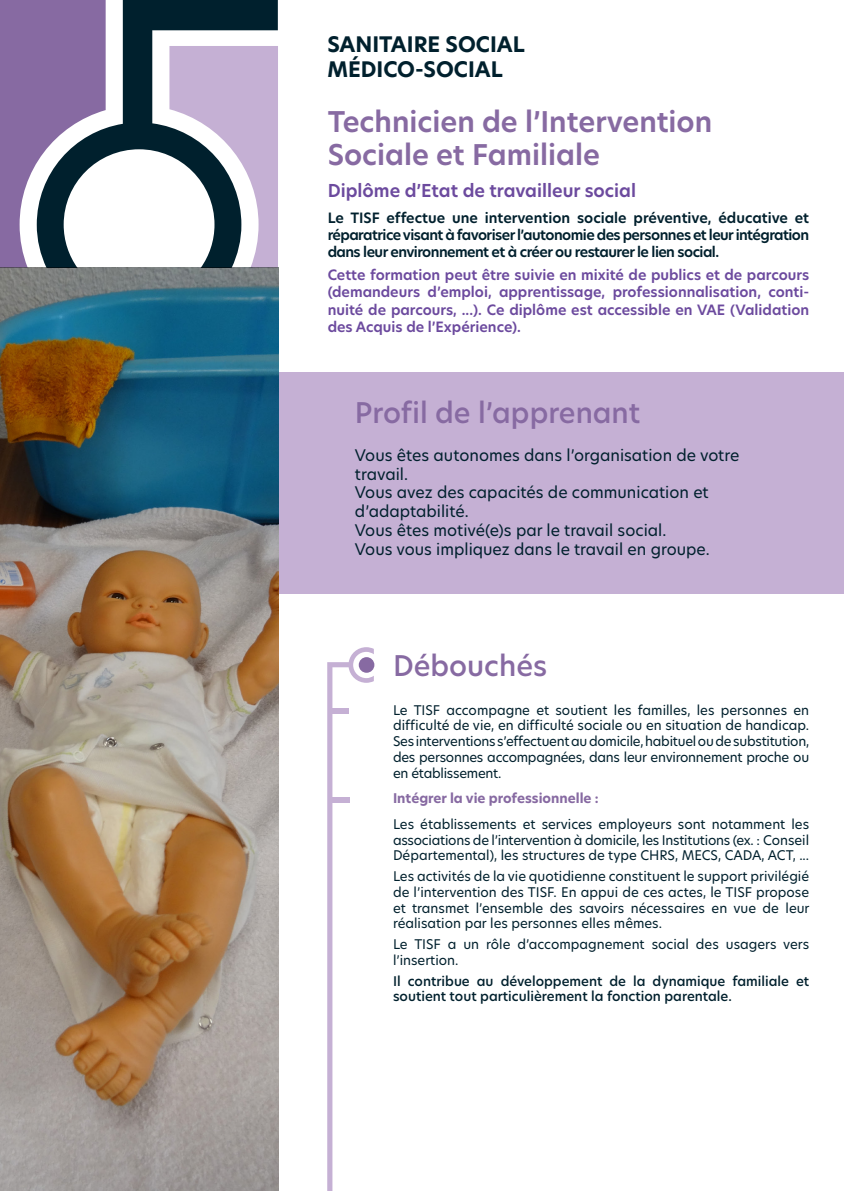
<style>
.page{position:relative;width:844px;height:1191px;background:#fff}
.page>*{position:absolute;margin:0;border:0;box-sizing:border-box;transform-origin:0 0}
.t1{font:600 28px/33.6px "Hero New";color:#876aa2}
.t2{font:500 28px "Hero New";color:#876aa2}
.t3{font:700 21px/25.2px "Hero New";color:#00202d}
.t4{font:600 17.5px "Hero New";color:#6c4a9e}
.t5{font:15.75px/18.9px "Hero New";color:#00202d}
.t6{font:600 14px/17.5px "Hero New";color:#6c4a9e;text-align:justify}
.t7{font:600 14px/16.8px "Hero New";letter-spacing:-.04em;color:#00202d;text-align:justify}
.t8{font:13.12px/15.8px "Hero New";color:#00202d;text-align:justify}
.t9{font:500 13.12px/15.8px "Hero New";color:#00202d}
.t10{font:700 13.12px "Hero New";color:#876aa2}
</style>
<div class="page">
<div style="left:278px;top:372px;width:565px;height:222px;background:#c5b0d4"></div>
<img style="left:0;top:268px;width:278px;height:923px">
<svg style="left:0;top:0;width:37px;height:268px;background:#977eae"></svg>
<svg style="left:37px;top:0;width:241px;height:268px"></svg>
<svg style="left:327px;top:647px;width:47px;height:544px"></svg>
<div style="left:358px;top:657px;width:16px;height:16px;background:#876aa2;border-radius:50%"></div>
<div style="left:330px;top:708px;width:18px;height:5px;background:#c5b0d4"></div>
<div style="left:330px;top:797px;width:19px;height:5px;background:#c5b0d4"></div>
<p class="t3" style="left:327px;top:32px;width:199px">SANITAIRE SOCIAL<br>MÉDICO-SOCIAL</p>
<p class="t1" style="left:327px;top:104px;width:386px">Technicien de l’Intervention<br>Sociale et Familiale</p>
<p class="t4" style="left:327px;top:178px;width:310px">Diplôme d’Etat de travailleur social</p>
<p class="t7" style="left:327px;top:210px;width:483px">Le TISF effectue une intervention sociale préventive, éducative et réparatrice visant à favoriser l’autonomie des personnes et leur intégration dans leur environnement et à créer ou restaurer le lien social.</p>
<p class="t6" style="left:327px;top:265px;width:483px">Cette formation peut être suivie en mixité de publics et de parcours (demandeurs d’emploi, apprentissage, professionnalisation, conti&shy;nuité de parcours, ...). Ce diplôme est accessible en VAE (Validation des Acquis de l’Expérience).</p>
<p class="t2" style="left:355px;top:393px;width:287px">Profil de l’apprenant</p>
<p class="t5" style="left:355px;top:445px;width:386px">Vous êtes autonomes dans l’organisation de votre travail.</p>
<p class="t5" style="left:355px;top:483px;width:355px">Vous avez des capacités de communication et d’adaptabilité.</p>
<p class="t5" style="left:355px;top:521px;width:313px">Vous êtes motivé(e)s par le travail social.</p>
<p class="t5" style="left:355px;top:539px;width:356px">Vous vous impliquez dans le travail en groupe.</p>
<p class="t2" style="left:393px;top:646px;width:156px">Débouchés</p>
<p class="t8" style="left:393px;top:701px;width:417px">Le TISF accompagne et soutient les familles, les personnes en difficulté de vie, en difficulté sociale ou en situation de handicap.</p>
<p class="t8" style="left:393px;top:733px;width:417px">Ses interventions s’effectuent au domicile, habituel ou de substitution, des personnes accompagnées, dans leur environnement proche ou en établissement.</p>
<p class="t10" style="left:393px;top:789px;width:207px">Intégrer la vie professionnelle :</p>
<p class="t8" style="left:393px;top:816px;width:417px">Les établissements et services employeurs sont notamment les associations de l’intervention à domicile, les Institutions (ex. : Conseil Départemental), les structures de type CHRS, MECS, CADA, ACT, ...</p>
<p class="t8" style="left:393px;top:868px;width:418px">Les activités de la vie quotidienne constituent le support privilégié de l’intervention des TISF. En appui de ces actes, le TISF propose et transmet l’ensemble des savoirs nécessaires en vue de leur réalisation par les personnes elles mêmes.</p>
<p class="t8" style="left:393px;top:936px;width:417px">Le TISF a un rôle d’accompagnement social des usagers vers l’insertion.</p>
<p class="t9" style="left:393px;top:972px;width:417px">Il contribue au développement de la dynamique familiale et soutient tout particulièrement la fonction parentale.</p>
</div>
